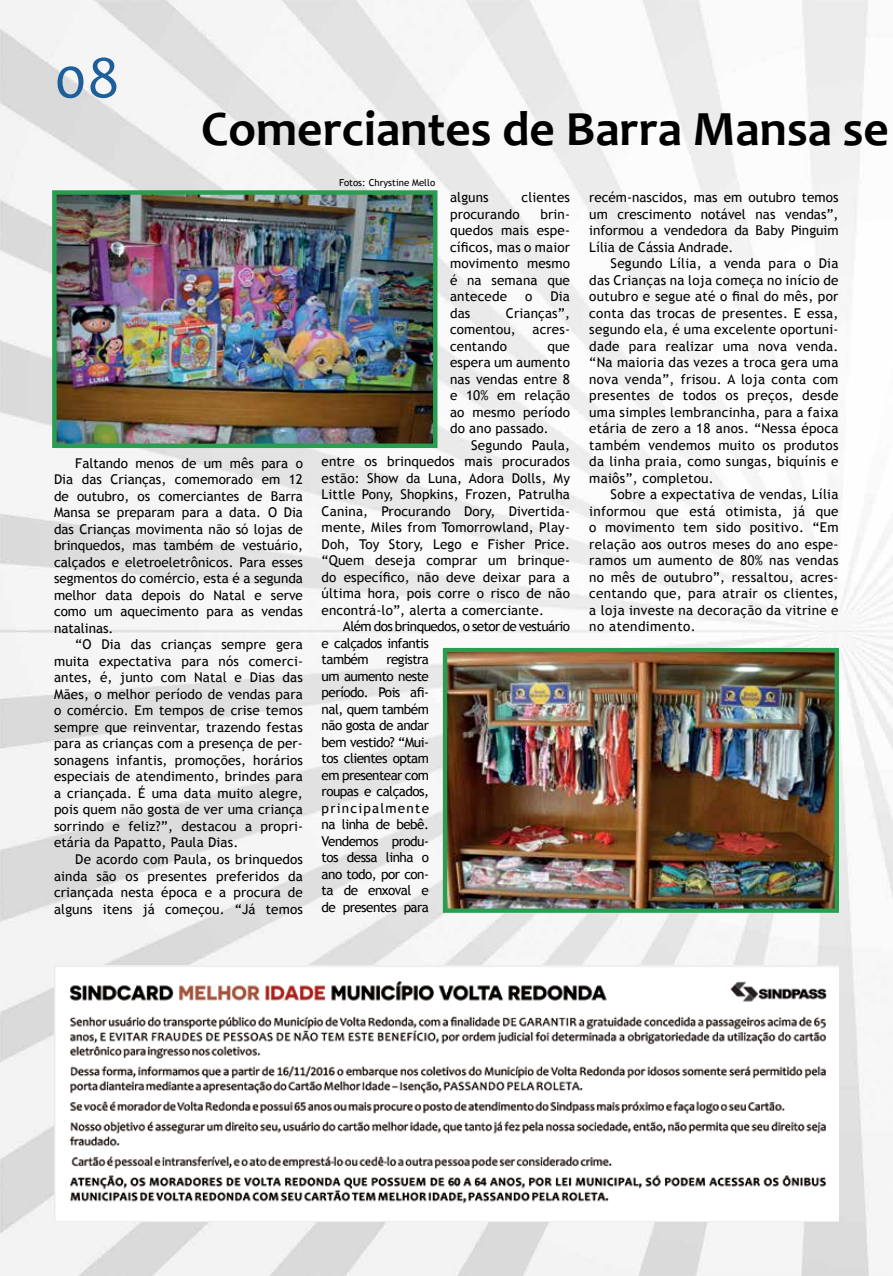
<style>
.page{position:relative;width:893px;height:1276px;background:#fff}
.page>*{position:absolute;margin:0;border:0;box-sizing:border-box;transform-origin:0 0}
.t1{font:60px "Candara";color:#1d5f9a}
.t2{font:700 49.5px "Candara";color:#000}
.t3{font:13.5px/16.5px "Trebuchet MS";letter-spacing:.01em;color:#000;text-align:justify}
.t4{font:13.5px/16.5px "Trebuchet MS";letter-spacing:-.04em;color:#000}
.t5{font:9.6px "Trebuchet MS";color:#000}
</style>
<div class="page">
<img style="left:0;top:0;width:893px;height:1276px">
<img style="left:54px;top:965px;width:785px;height:257px">
<img style="left:57px;top:195px;width:375px;height:248px">
<div style="left:52px;top:190px;width:385px;height:258px;border:4px solid #299d50"></div>
<img style="left:448px;top:653px;width:386px;height:255px">
<div style="left:443px;top:648px;width:396px;height:265px;border:4px solid #299d50"></div>
<h1 class="t1" style="left:54px;top:40px;width:67px">08</h1>
<h2 class="t2" style="left:201px;top:97px;width:689px">Comerciantes de Barra Mansa se</h2>
<p class="t5" style="left:339px;top:177px;width:98px">Fotos: Chrystine Mello</p>
<p class="t3" style="left:54px;top:455px;width:250px;text-indent:21px">Faltando menos de um mês para o Dia das Crianças, comemorado em 12 de outubro, os comerciantes de Barra Mansa se preparam para a data. O Dia das Crianças movimenta não só lojas de brinquedos, mas também de vestuário, calçados e eletroeletrônicos. Para esses segmentos do comércio, esta é a segunda melhor data depois do Natal e serve como um aquecimento para as vendas natalinas.</p>
<p class="t3" style="left:54px;top:636px;width:250px;text-indent:21px">“O Dia das crianças sempre gera muita expectativa para nós comerci&shy;antes, é, junto com Natal e Dias das Mães, o melhor período de vendas para o comércio. Em tempos de crise temos sempre que reinventar, trazendo festas para as crianças com a presença de per&shy;sonagens infantis, promoções, horários especiais de atendimento, brindes para a criançada. É uma data muito alegre, pois quem não gosta de ver uma criança sorrindo e feliz?”, destacou a propri&shy;etária da Papatto, Paula Dias.</p>
<p class="t3" style="left:54px;top:851px;width:250px;text-indent:21px">De acordo com Paula, os brinquedos ainda são os presentes preferidos da criançada nesta época e a procura de alguns itens já começou. “Já temos</p>
<p class="t3" style="left:450px;top:189px;width:40px">alguns</p>
<p class="t3" style="left:522px;top:189px;width:50px">clientes</p>
<p class="t3" style="left:450px;top:206px;width:71px">procurando</p>
<p class="t3" style="left:450px;top:206px;width:122px;text-indent:91px">brin&shy;quedos mais espe&shy;cíficos, mas o maior movimento mesmo é na semana que antecede</p>
<p class="t3" style="left:525px;top:288px;width:9px">o</p>
<p class="t3" style="left:550px;top:288px;width:21px">Dia</p>
<p class="t3" style="left:450px;top:305px;width:121px;text-indent:56px">Crianças”, comentou, acres&shy;centando</p>
<p class="t3" style="left:450px;top:305px;width:22px">das</p>
<p class="t3" style="left:450px;top:338px;width:122px;text-indent:97px">que espera um aumento nas vendas entre 8 e 10% em relação ao mesmo período do ano passado.</p>
<p class="t3" style="left:322px;top:437px;width:250px;text-indent:150px">Segundo Paula, entre os brinquedos mais procurados estão: Show da Luna, Adora Dolls, My Little Pony, Shopkins, Frozen, Patrulha Canina, Procurando Dory, Divertida&shy;mente, Miles from Tomorrowland, Play-Doh, Toy Story, Lego e Fisher Price. “Quem deseja comprar um brinque&shy;do específico, não deve deixar para a última hora, pois corre o risco de não encontrá-lo”, alerta a comerciante.</p>
<p class="t4" style="left:322px;top:618px;width:250px;text-indent:21px">Além dos brinquedos, o setor de vestuário e calçados infantis<br>também</p>
<p class="t3" style="left:322px;top:651px;width:109px;text-indent:65px">registra um aumento neste período. Pois afi&shy;nal, quem também não gosta de andar bem vestido? “Mui&shy;tos clientes optam em presentear com roupas e calçados, principalmente na linha de bebê.<br>Vendemos produ&shy;tos dessa linha o ano todo, por con&shy;ta de enxoval e de presentes para</p>
<p class="t3" style="left:589px;top:189px;width:251px">recém-nascidos, mas em outubro temos um crescimento notável nas vendas”, informou a vendedora da Baby Pinguim Lília de Cássia Andrade.</p>
<p class="t3" style="left:589px;top:255px;width:251px;text-indent:21px">Segundo Lília, a venda para o Dia das Crianças na loja começa no início de outubro e segue até o final do mês, por conta das trocas de presentes. E essa, segundo ela, é uma excelente oportuni&shy;dade para realizar uma nova venda. “Na maioria das vezes a troca gera uma nova venda”, frisou. A loja conta com presentes de todos os preços, desde uma simples lembrancinha, para a faixa etária de zero a 18 anos. “Nessa época também vendemos muito os produtos da linha praia, como sungas, biquínis e maiôs”, completou.</p>
<p class="t3" style="left:589px;top:486px;width:251px;text-indent:21px">Sobre a expectativa de vendas, Lília informou que está otimista, já que o movimento tem sido positivo. “Em relação aos outros meses do ano espe&shy;ramos um aumento de 80% nas vendas no mês de outubro”, ressaltou, acres&shy;centando que, para atrair os clientes, a loja investe na decoração da vitrine e no atendimento.</p>
</div>
